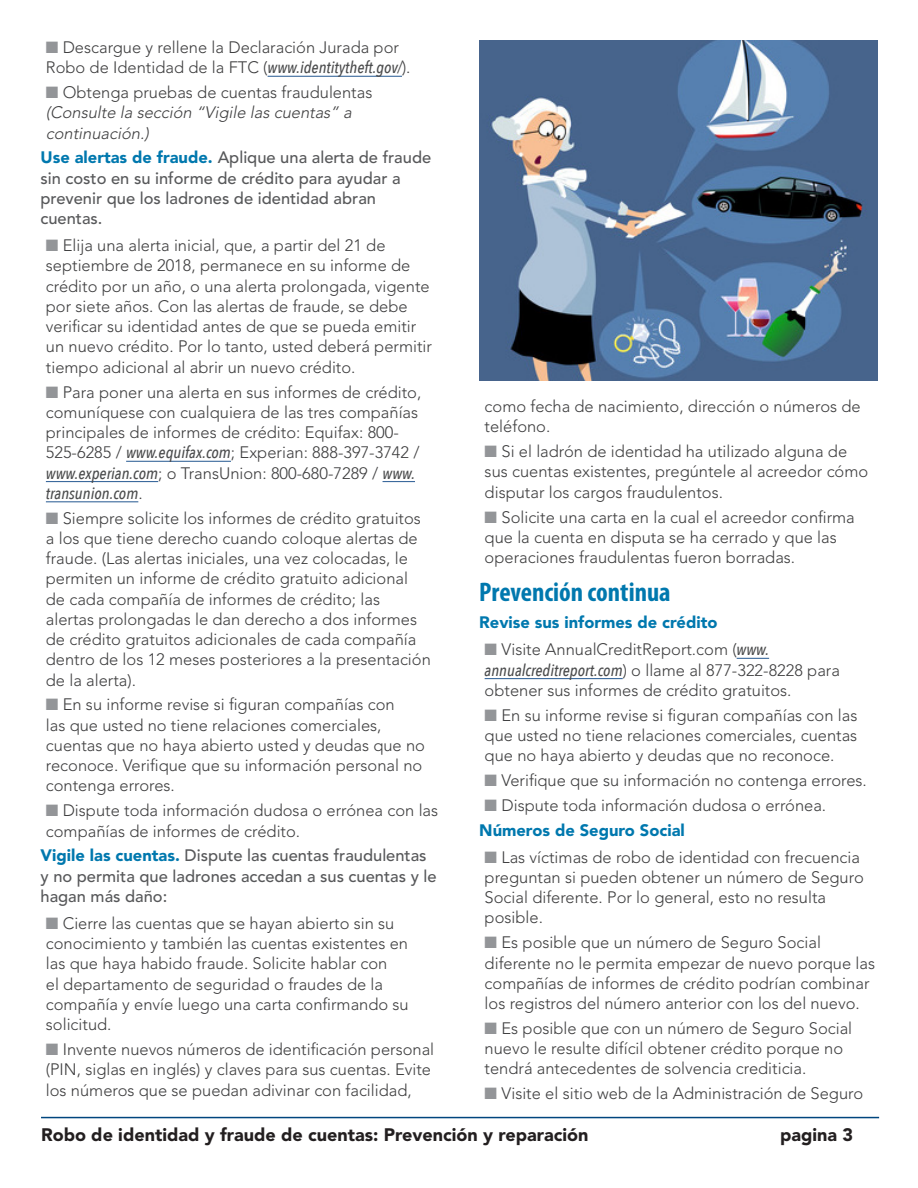
<style>
.page{position:relative;width:918px;height:1188px;background:#fff}
.page>*{position:absolute;margin:0;border:0;box-sizing:border-box;transform-origin:0 0}
.Subheads{font:700 condensed 27px "Myriad Pro";color:#0078ae}
.t1{font:900 18px "Avenir LT Std";color:#231f20}
.Bullets2{font:300 16.5px/20.2px "Avenir LT Std";color:#3e3e3f}
.Text{font:500 16.5px/20.2px "Avenir LT Std";color:#57585a}
.Bullets2-2{font:italic 300 16.5px/20.2px "Avenir LT Std";color:#3e3e3f}
.small_bold{font:900 16.5px "Avenir LT Std";color:#0078ae}
.s1{color:#939598}
.s2{font-family:"Avenir Next Condensed";font-weight:500;font-style:italic;color:#4b4c4d}
.s3{font-style:normal}
.s4{font-weight:900;color:#0078ae}
</style>
<div class="page">
<hr style="left:41px;top:1117px;width:838px;height:1px;background:#00467e">
<hr style="left:268px;top:76px;width:134px;height:1px;background:#3c6a9d">
<hr style="left:126px;top:461px;width:105px;height:1px;background:#3c6a9d">
<hr style="left:46px;top:481px;width:112px;height:1px;background:#3c6a9d">
<hr style="left:383px;top:481px;width:32px;height:1px;background:#3c6a9d">
<hr style="left:46px;top:501px;width:92px;height:1px;background:#3c6a9d">
<hr style="left:737px;top:658px;width:32px;height:1px;background:#3c6a9d">
<hr style="left:485px;top:678px;width:138px;height:1px;background:#3c6a9d">
<img style="left:479px;top:40px;width:399px;height:340px">
<p class="Bullets2" style="left:46px;top:37px;width:366px"><span class="s1">■</span> Descargue y rellene la Declaración Jurada por<br>Robo de Identidad de la FTC (<span class="s2">www.identitytheft.gov/</span>).</p>
<p class="Bullets2-2" style="left:46px;top:82px;width:328px"><span class="s1">■</span> <span class="s3">Obtenga pruebas de cuentas fraudulentas </span>(Consulte la sección “Vigile las cuentas” a continuación.)</p>
<p class="Text" style="left:40px;top:148px;width:392px"><span class="s4">Use alertas de fraude.</span> Aplique una alerta de fraude sin costo en su informe de crédito para ayudar a prevenir que los ladrones de identidad abran cuentas.</p>
<p class="Bullets2" style="left:46px;top:235px;width:388px"><span class="s1">■</span> Elija una alerta inicial, que, a partir del 21 de septiembre de 2018, permanece en su informe de crédito por un año, o una alerta prolongada, vigente por siete años. Con las alertas de fraude, se debe verificar su identidad antes de que se pueda emitir un nuevo crédito. Por lo tanto, usted deberá permitir tiempo adicional al abrir un nuevo crédito.</p>
<p class="Bullets2" style="left:46px;top:382px;width:377px"><span class="s1">■</span> Para poner una alerta en sus informes de crédito, comuníquese con cualquiera de las tres compañías principales de informes de crédito: Equifax: 800- 525-6285 / <span class="s2">www.equifax.com</span>; Experian: 888-397-3742 / <span class="s2">www.experian.com</span>; o TransUnion: 800-680-7289 / <span class="s2">www. transunion.com</span>.</p>
<p class="Bullets2" style="left:46px;top:508px;width:386px"><span class="s1">■</span> Siempre solicite los informes de crédito gratuitos a los que tiene derecho cuando coloque alertas de fraude. (Las alertas iniciales, una vez colocadas, le permiten un informe de crédito gratuito adicional de cada compañía de informes de crédito; las alertas prolongadas le dan derecho a dos informes de crédito gratuitos adicionales de cada compañía dentro de los 12 meses posteriores a la presentación de la alerta).</p>
<p class="Bullets2" style="left:46px;top:695px;width:381px"><span class="s1">■</span> En su informe revise si figuran compañías con<br>las que usted no tiene relaciones comerciales, cuentas que no haya abierto usted y deudas que no reconoce. Verifique que su información personal no contenga errores.</p>
<p class="Bullets2" style="left:46px;top:801px;width:394px"><span class="s1">■</span> Dispute toda información dudosa o errónea con las compañías de informes de crédito.</p>
<p class="Text" style="left:40px;top:846px;width:398px"><span class="s4">Vigile las cuentas.</span> Dispute las cuentas fraudulentas y no permita que ladrones accedan a sus cuentas y le hagan más daño:</p>
<p class="Bullets2" style="left:46px;top:913px;width:364px"><span class="s1">■</span> Cierre las cuentas que se hayan abierto sin su conocimiento y también las cuentas existentes en las que haya habido fraude. Solicite hablar con<br>el departamento de seguridad o fraudes de la compañía y envíe luego una carta confirmando su solicitud.</p>
<p class="Bullets2" style="left:46px;top:1039px;width:390px"><span class="s1">■</span> Invente nuevos números de identificación personal (PIN, siglas en inglés) y claves para sus cuentas. Evite los números que se puedan adivinar con facilidad,</p>
<p class="Bullets2" style="left:485px;top:396px;width:378px">como fecha de nacimiento, dirección o números de teléfono.</p>
<p class="Bullets2" style="left:485px;top:441px;width:385px"><span class="s1">■</span> Si el ladrón de identidad ha utilizado alguna de sus cuentas existentes, pregúntele al acreedor cómo disputar los cargos fraudulentos.</p>
<p class="Bullets2" style="left:485px;top:507px;width:372px"><span class="s1">■</span> Solicite una carta en la cual el acreedor confirma que la cuenta en disputa se ha cerrado y que las operaciones fraudulentas fueron borradas.</p>
<p class="Subheads" style="left:479px;top:575px;width:193px">Prevención continua</p>
<p class="small_bold" style="left:479px;top:613px;width:240px">Revise sus informes de crédito</p>
<p class="Bullets2" style="left:485px;top:640px;width:357px"><span class="s1">■</span> Visite AnnualCreditReport.com (<span class="s2">www. annualcreditreport.com</span>) o llame al 877-322-8228 para obtener sus informes de crédito gratuitos.</p>
<p class="Bullets2" style="left:485px;top:705px;width:374px;text-align:justify"><span class="s1">■</span> En su informe revise si figuran compañías con las que usted no tiene relaciones comerciales, cuentas que no haya abierto y deudas que no reconoce.</p>
<p class="Bullets2" style="left:485px;top:770px;width:384px"><span class="s1">■</span> Verifique que su información no contenga errores.</p>
<p class="Bullets2" style="left:485px;top:795px;width:343px"><span class="s1">■</span> Dispute toda información dudosa o errónea.</p>
<p class="small_bold" style="left:479px;top:820px;width:207px">Números de Seguro Social</p>
<p class="Bullets2" style="left:485px;top:847px;width:381px"><span class="s1">■</span> Las víctimas de robo de identidad con frecuencia preguntan si pueden obtener un número de Seguro Social diferente. Por lo general, esto no resulta posible.</p>
<p class="Bullets2" style="left:485px;top:933px;width:392px"><span class="s1">■</span> Es posible que un número de Seguro Social diferente no le permita empezar de nuevo porque las compañías de informes de crédito podrían combinar los registros del número anterior con los del nuevo.</p>
<p class="Bullets2" style="left:485px;top:1018px;width:369px"><span class="s1">■</span> Es posible que con un número de Seguro Social nuevo le resulte difícil obtener crédito porque no tendrá antecedentes de solvencia crediticia.</p>
<p class="Bullets2" style="left:485px;top:1083px;width:380px"><span class="s1">■</span> Visite el sitio web de la Administración de Seguro</p>
<p class="t1" style="left:41px;top:1124px;width:549px">Robo de identidad y fraude de cuentas: Prevención y reparación</p>
<p class="t1" style="left:780px;top:1124px;width:75px">pagina 3</p>
</div>
